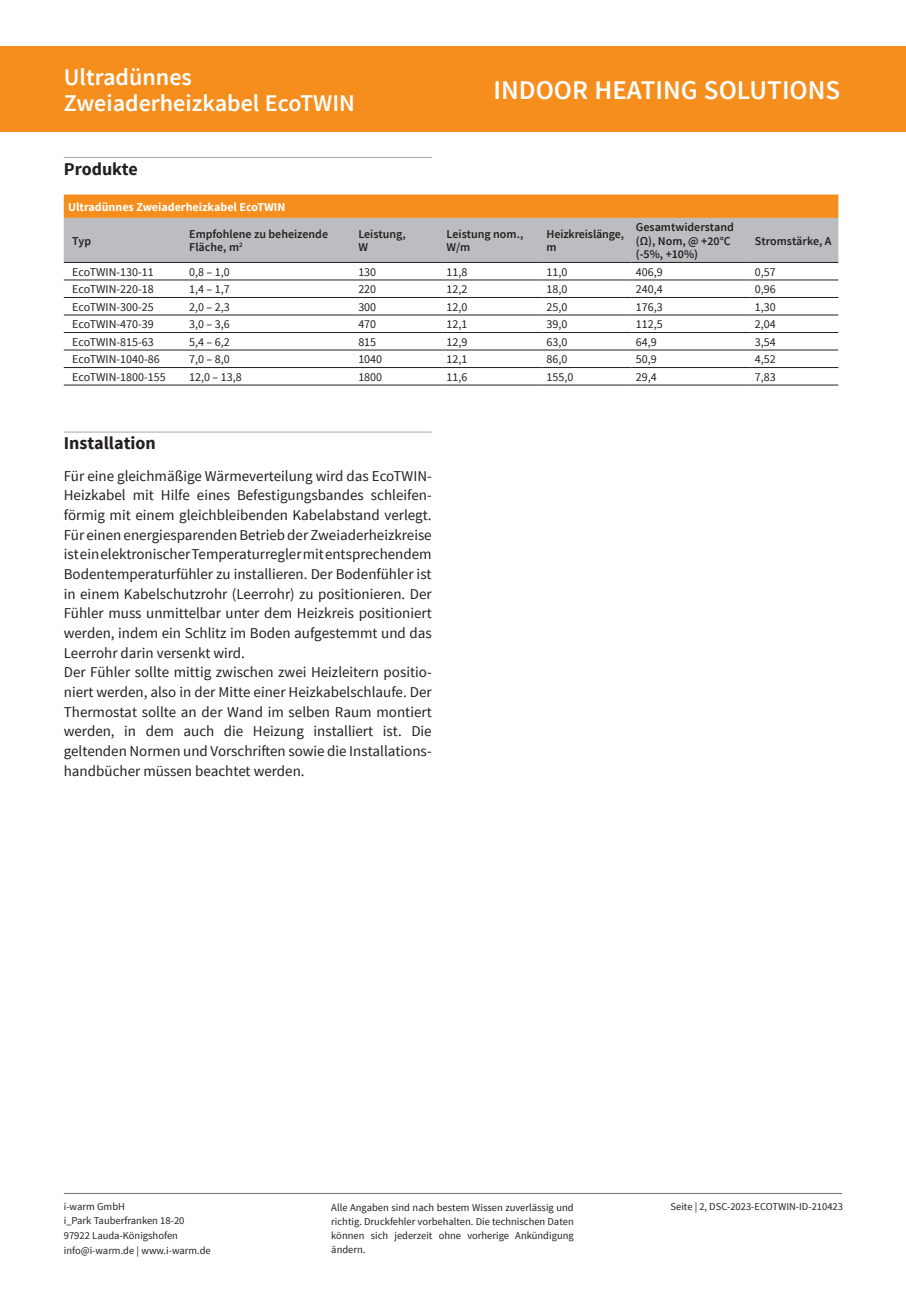
<style>
.page{position:relative;width:906px;height:1289px;background:#fff}
.page>*{position:absolute;margin:0;border:0;box-sizing:border-box;transform-origin:0 0}
.t1{font:600 27px "Source Sans Pro";color:#fff}
.t2{font:600 24px/25.5px "Source Sans Pro";color:#fff}
.t3{font:700 18px "Source Sans Pro";color:#231f20}
.t4{font:15px/19.6px "Source Sans Pro";color:#231f20}
.t5{font:12px "Source Sans Pro";color:#231f20}
.t6{font:600 12px/13.5px "Source Sans Pro";color:#231f20}
.t7{font:700 12px "Source Sans Pro";color:#fff}
.t8{font:10.5px/14.2px "Source Sans Pro";color:#231f20;text-align:justify}
</style>
<div class="page">
<div style="left:0;top:47px;width:906px;height:85px;background:#f68e1e"></div>
<hr style="left:64px;top:157px;width:368px;height:1px;background:#a8a9ad">
<svg style="left:64px;top:194px;width:774px;height:68px;background:#d0ad88"></svg>
<hr style="left:64px;top:262px;width:121px;height:1px;background:#231f20">
<hr style="left:185px;top:262px;width:169px;height:1px;background:#231f20">
<hr style="left:354px;top:262px;width:88px;height:1px;background:#231f20">
<hr style="left:442px;top:262px;width:100px;height:1px;background:#231f20">
<hr style="left:542px;top:262px;width:89px;height:1px;background:#231f20">
<hr style="left:631px;top:262px;width:119px;height:1px;background:#231f20">
<hr style="left:750px;top:262px;width:88px;height:1px;background:#231f20">
<hr style="left:64px;top:280px;width:121px;height:1px;background:#231f20">
<hr style="left:185px;top:280px;width:169px;height:1px;background:#231f20">
<hr style="left:354px;top:280px;width:88px;height:1px;background:#231f20">
<hr style="left:442px;top:280px;width:100px;height:1px;background:#231f20">
<hr style="left:542px;top:280px;width:89px;height:1px;background:#231f20">
<hr style="left:631px;top:280px;width:119px;height:1px;background:#231f20">
<hr style="left:750px;top:280px;width:88px;height:1px;background:#231f20">
<hr style="left:64px;top:297px;width:121px;height:1px;background:#231f20">
<hr style="left:185px;top:297px;width:169px;height:1px;background:#231f20">
<hr style="left:354px;top:297px;width:88px;height:1px;background:#231f20">
<hr style="left:442px;top:297px;width:100px;height:1px;background:#231f20">
<hr style="left:542px;top:297px;width:89px;height:1px;background:#231f20">
<hr style="left:631px;top:297px;width:119px;height:1px;background:#231f20">
<hr style="left:750px;top:297px;width:88px;height:1px;background:#231f20">
<hr style="left:64px;top:315px;width:121px;height:1px;background:#231f20">
<hr style="left:185px;top:315px;width:169px;height:1px;background:#231f20">
<hr style="left:354px;top:315px;width:88px;height:1px;background:#231f20">
<hr style="left:442px;top:315px;width:100px;height:1px;background:#231f20">
<hr style="left:542px;top:315px;width:89px;height:1px;background:#231f20">
<hr style="left:631px;top:315px;width:119px;height:1px;background:#231f20">
<hr style="left:750px;top:315px;width:88px;height:1px;background:#231f20">
<hr style="left:64px;top:332px;width:121px;height:1px;background:#231f20">
<hr style="left:185px;top:332px;width:169px;height:1px;background:#231f20">
<hr style="left:354px;top:332px;width:88px;height:1px;background:#231f20">
<hr style="left:442px;top:332px;width:100px;height:1px;background:#231f20">
<hr style="left:542px;top:332px;width:89px;height:1px;background:#231f20">
<hr style="left:631px;top:332px;width:119px;height:1px;background:#231f20">
<hr style="left:750px;top:332px;width:88px;height:1px;background:#231f20">
<hr style="left:64px;top:350px;width:121px;height:1px;background:#231f20">
<hr style="left:185px;top:350px;width:169px;height:1px;background:#231f20">
<hr style="left:354px;top:350px;width:88px;height:1px;background:#231f20">
<hr style="left:442px;top:350px;width:100px;height:1px;background:#231f20">
<hr style="left:542px;top:350px;width:89px;height:1px;background:#231f20">
<hr style="left:631px;top:350px;width:119px;height:1px;background:#231f20">
<hr style="left:750px;top:350px;width:88px;height:1px;background:#231f20">
<hr style="left:64px;top:367px;width:121px;height:1px;background:#231f20">
<hr style="left:185px;top:367px;width:169px;height:1px;background:#231f20">
<hr style="left:354px;top:367px;width:88px;height:1px;background:#231f20">
<hr style="left:442px;top:367px;width:100px;height:1px;background:#231f20">
<hr style="left:542px;top:367px;width:89px;height:1px;background:#231f20">
<hr style="left:631px;top:367px;width:119px;height:1px;background:#231f20">
<hr style="left:750px;top:367px;width:88px;height:1px;background:#231f20">
<hr style="left:64px;top:385px;width:121px;height:1px;background:#231f20">
<hr style="left:185px;top:385px;width:169px;height:1px;background:#231f20">
<hr style="left:354px;top:385px;width:88px;height:1px;background:#231f20">
<hr style="left:442px;top:385px;width:100px;height:1px;background:#231f20">
<hr style="left:542px;top:385px;width:89px;height:1px;background:#231f20">
<hr style="left:631px;top:385px;width:119px;height:1px;background:#231f20">
<hr style="left:750px;top:385px;width:88px;height:1px;background:#231f20">
<hr style="left:64px;top:431px;width:368px;height:1px;background:#a8a9ad">
<hr style="left:64px;top:1192px;width:778px;height:1px;background:#6c6d70">
<h2 class="t2" style="left:64px;top:65px;width:293px">Ultradünnes<br>Zweiaderheizkabel EcoTWIN</h2>
<h1 class="t1" style="left:493px;top:73px;width:348px">INDOOR HEATING SOLUTIONS</h1>
<p class="t3" style="left:64px;top:157px;width:75px">Produkte</p>
<p class="t7" style="left:68px;top:199px;width:219px">Ultradünnes Zweiaderheizkabel EcoTWIN</p>
<p class="t6" style="left:72px;top:234px;width:20px">Typ</p>
<p class="t6" style="left:189px;top:227px;width:140px">Empfohlene zu beheizende<br>Fläche, m<sup>2</sup></p>
<p class="t6" style="left:358px;top:227px;width:49px">Leistung,<br>W</p>
<p class="t6" style="left:446px;top:227px;width:78px">Leistung nom.,<br>W/m</p>
<p class="t6" style="left:546px;top:227px;width:79px">Heizkreislänge, m</p>
<p class="t6" style="left:636px;top:221px;width:99px">Gesamtwiderstand (Ω), Nom, @ +20°C (-5%, +10%)</p>
<p class="t6" style="left:755px;top:234px;width:78px">Stromstärke, A</p>
<p class="t5" style="left:72px;top:264px;width:83px">EcoTWIN-130-11</p>
<p class="t5" style="left:189px;top:264px;width:42px">0,8 – 1,0</p>
<p class="t5" style="left:358px;top:264px;width:19px">130</p>
<p class="t5" style="left:446px;top:264px;width:22px">11,8</p>
<p class="t5" style="left:546px;top:264px;width:22px">11,0</p>
<p class="t5" style="left:636px;top:264px;width:28px">406,9</p>
<p class="t5" style="left:755px;top:264px;width:22px">0,57</p>
<p class="t5" style="left:72px;top:282px;width:83px">EcoTWIN-220-18</p>
<p class="t5" style="left:189px;top:282px;width:42px">1,4 – 1,7</p>
<p class="t5" style="left:358px;top:282px;width:19px">220</p>
<p class="t5" style="left:446px;top:282px;width:22px">12,2</p>
<p class="t5" style="left:546px;top:282px;width:22px">18,0</p>
<p class="t5" style="left:636px;top:282px;width:28px">240,4</p>
<p class="t5" style="left:755px;top:282px;width:22px">0,96</p>
<p class="t5" style="left:72px;top:299px;width:83px">EcoTWIN-300-25</p>
<p class="t5" style="left:189px;top:299px;width:42px">2,0 – 2,3</p>
<p class="t5" style="left:358px;top:299px;width:19px">300</p>
<p class="t5" style="left:446px;top:299px;width:22px">12,0</p>
<p class="t5" style="left:546px;top:299px;width:22px">25,0</p>
<p class="t5" style="left:636px;top:299px;width:28px">176,3</p>
<p class="t5" style="left:755px;top:299px;width:22px">1,30</p>
<p class="t5" style="left:72px;top:317px;width:83px">EcoTWIN-470-39</p>
<p class="t5" style="left:189px;top:317px;width:42px">3,0 – 3,6</p>
<p class="t5" style="left:358px;top:317px;width:19px">470</p>
<p class="t5" style="left:446px;top:317px;width:22px">12,1</p>
<p class="t5" style="left:546px;top:317px;width:22px">39,0</p>
<p class="t5" style="left:636px;top:317px;width:28px">112,5</p>
<p class="t5" style="left:755px;top:317px;width:22px">2,04</p>
<p class="t5" style="left:72px;top:334px;width:83px">EcoTWIN-815-63</p>
<p class="t5" style="left:189px;top:334px;width:42px">5,4 – 6,2</p>
<p class="t5" style="left:358px;top:334px;width:19px">815</p>
<p class="t5" style="left:446px;top:334px;width:22px">12,9</p>
<p class="t5" style="left:546px;top:334px;width:22px">63,0</p>
<p class="t5" style="left:636px;top:334px;width:22px">64,9</p>
<p class="t5" style="left:755px;top:334px;width:22px">3,54</p>
<p class="t5" style="left:72px;top:352px;width:89px">EcoTWIN-1040-86</p>
<p class="t5" style="left:189px;top:352px;width:42px">7,0 – 8,0</p>
<p class="t5" style="left:358px;top:352px;width:25px">1040</p>
<p class="t5" style="left:446px;top:352px;width:22px">12,1</p>
<p class="t5" style="left:546px;top:352px;width:22px">86,0</p>
<p class="t5" style="left:636px;top:352px;width:22px">50,9</p>
<p class="t5" style="left:755px;top:352px;width:22px">4,52</p>
<p class="t5" style="left:72px;top:369px;width:95px">EcoTWIN-1800-155</p>
<p class="t5" style="left:189px;top:369px;width:54px">12,0 – 13,8</p>
<p class="t5" style="left:358px;top:369px;width:25px">1800</p>
<p class="t5" style="left:446px;top:369px;width:22px">11,6</p>
<p class="t5" style="left:546px;top:369px;width:28px">155,0</p>
<p class="t5" style="left:636px;top:369px;width:22px">29,4</p>
<p class="t5" style="left:755px;top:369px;width:22px">7,83</p>
<p class="t3" style="left:64px;top:432px;width:94px">Installation</p>
<p class="t4" style="left:64px;top:466px;width:369px">Für eine gleichmäßige Wärmeverteilung wird das EcoTWIN-Heizkabel mit Hilfe eines Befestigungsbandes schleifen&shy;förmig mit einem gleichbleibenden Kabelabstand verlegt.<br>Für einen energiesparenden Betrieb der Zweiaderheizkreise ist ein elektronischer Temperaturregler mit entsprechendem Bodentemperaturfühler zu installieren. Der Bodenfühler ist in einem Kabelschutzrohr (Leerrohr) zu positionieren. Der Fühler muss unmittelbar unter dem Heizkreis positioniert werden, indem ein Schlitz im Boden aufgestemmt und das Leerrohr darin versenkt wird.<br>Der Fühler sollte mittig zwischen zwei Heizleitern positio&shy;niert werden, also in der Mitte einer Heizkabelschlaufe. Der Thermostat sollte an der Wand im selben Raum montiert werden, in dem auch die Heizung installiert ist. Die geltenden Normen und Vorschriften sowie die Installations&shy;handbücher müssen beachtet werden.</p>
<p class="t8" style="left:64px;top:1199px;width:149px;text-align:left">i-warm GmbH<br>i_Park Tauberfranken 18-20<br>97922 Lauda-Königshofen info@i-warm.de | www.i-warm.de</p>
<p class="t8" style="left:331px;top:1199px;width:244px">Alle Angaben sind nach bestem Wissen zuverlässig und richtig. Druckfehler vorbehalten. Die technischen Daten können sich jederzeit ohne vorherige Ankündigung ändern.</p>
<p class="t8" style="left:670px;top:1199px;width:174px">Seite | 2, DSC-2023-ECOTWIN-ID-210423</p>
</div>
